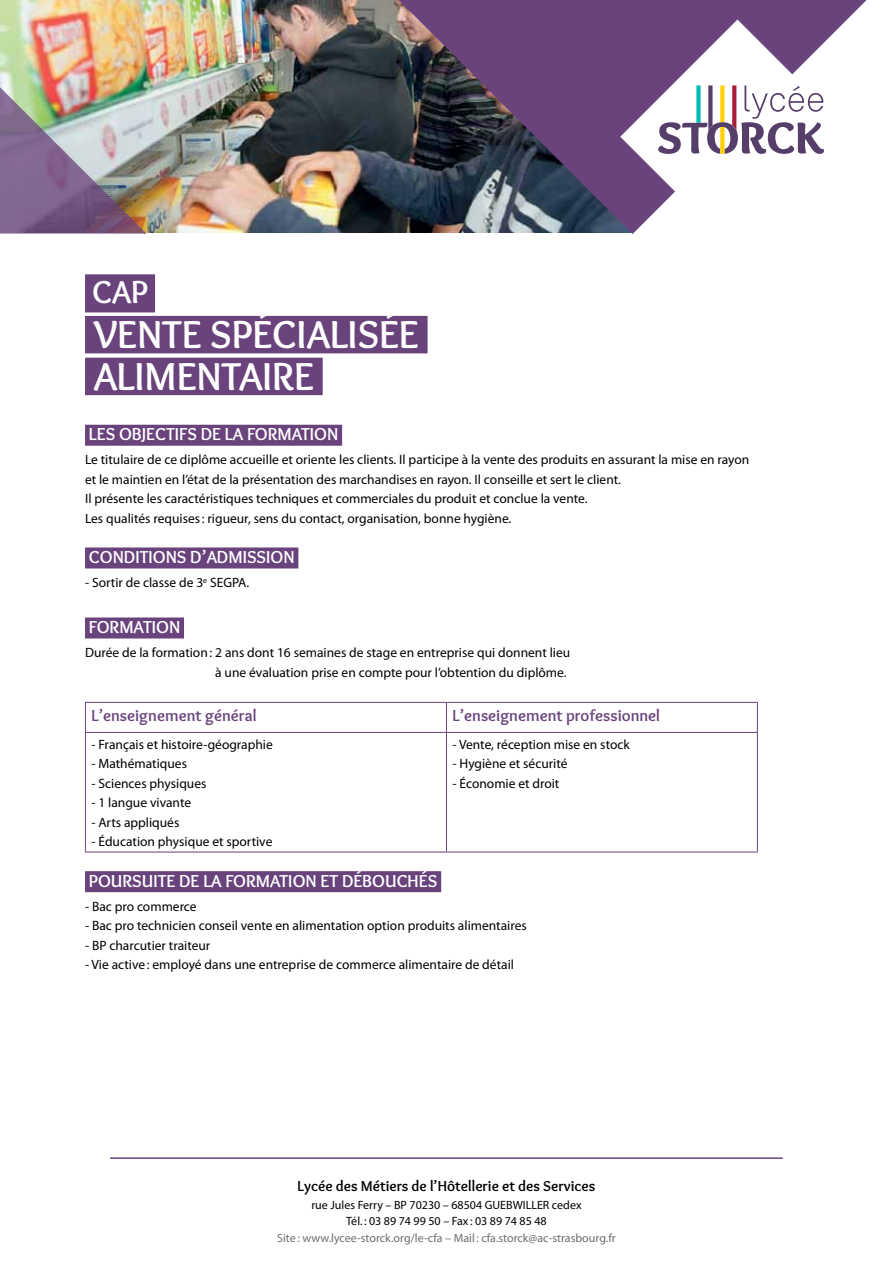
<style>
.page{position:relative;width:893px;height:1263px;background:#fff}
.page>*{position:absolute;margin:0;border:0;box-sizing:border-box;transform-origin:0 0}
.t1{font:700 40.5px/41.7px "Overlock";color:#fff}
.t2{font:700 33px "Overlock";color:#fff}
.t3{font:700 18px "Overlock";color:#fff}
.t4{font:700 16.5px "Overlock";color:#6a437d}
.t5{font:700 15px "Overlock";color:#000}
.t6{font:13.5px/19.5px "Myriad Pro";color:#000}
.t7{font:12px/16.5px "Myriad Pro";color:#000;text-align:center}
.t8{font:12px "Myriad Pro";color:#6d6e71}
</style>
<div class="page">
<hr style="left:110px;top:1157px;width:673px;height:2px;background:#6a437d">
<img style="left:0;top:0;width:383px;height:233px">
<svg style="left:383px;top:0;width:484px;height:233px;background:#5c4e6e"></svg>
<svg style="left:620px;top:20px;width:231px;height:214px"></svg>
<svg style="left:658px;top:85px;width:166px;height:70px"></svg>
<img style="left:0;top:73px;width:148px;height:161px">
<div style="left:85px;top:425px;width:257px;height:21px;background:#6a437d"></div>
<div style="left:85px;top:547px;width:213px;height:21px;background:#6a437d"></div>
<div style="left:85px;top:617px;width:99px;height:21px;background:#6a437d"></div>
<div style="left:85px;top:871px;width:356px;height:21px;background:#6a437d"></div>
<hr style="left:85px;top:852px;width:361px;height:1px;background:#6a437d">
<hr style="left:85px;top:702px;width:361px;height:1px;background:#6a437d">
<svg style="left:85px;top:703px;width:1px;height:29px"></svg>
<hr style="left:446px;top:702px;width:279px;height:1px;background:#6a437d">
<svg style="left:446px;top:703px;width:1px;height:29px"></svg>
<hr style="left:725px;top:702px;width:33px;height:1px;background:#6a437d">
<svg style="left:757px;top:703px;width:1px;height:29px"></svg>
<hr style="left:85px;top:732px;width:361px;height:1px;background:#6a437d">
<hr style="left:85px;top:733px;width:1px;height:119px;background:#6a437d">
<hr style="left:446px;top:732px;width:279px;height:1px;background:#6a437d">
<hr style="left:446px;top:733px;width:1px;height:119px;background:#6a437d">
<hr style="left:725px;top:732px;width:33px;height:1px;background:#6a437d">
<hr style="left:757px;top:733px;width:1px;height:119px;background:#6a437d">
<hr style="left:446px;top:852px;width:279px;height:1px;background:#6a437d">
<hr style="left:725px;top:852px;width:33px;height:1px;background:#6a437d">
<div style="left:85px;top:274px;width:70px;height:38px;background:#6a437d"></div>
<div style="left:85px;top:316px;width:343px;height:37px;background:#6a437d"></div>
<div style="left:85px;top:358px;width:238px;height:37px;background:#6a437d"></div>
<h2 class="t2" style="left:92px;top:273px;width:57px">CAP</h2>
<h1 class="t1" style="left:94px;top:314px;width:327px">VENTE SPÉCIALISÉE<br>ALIMENTAIRE</h1>
<h3 class="t3" style="left:89px;top:424px;width:251px">LES OBJECTIFS DE LA FORMATION</h3>
<p class="t6" style="left:85px;top:450px;width:666px">Le titulaire de ce diplôme accueille et oriente les clients. Il participe à la vente des produits en assurant la mise en rayon et le maintien en l’état de la présentation des marchandises en rayon. Il conseille et sert le client.<br>Il présente les caractéristiques techniques et commerciales du produit et conclue la vente.<br>Les qualités requises: rigueur, sens du contact, organisation, bonne hygiène.</p>
<h3 class="t3" style="left:89px;top:547px;width:207px">CONDITIONS D’ADMISSION</h3>
<p class="t6" style="left:85px;top:572px;width:166px">- Sortir de classe de 3<sup>e</sup> SEGPA.</p>
<h3 class="t3" style="left:89px;top:617px;width:93px">FORMATION</h3>
<p class="t6" style="left:85px;top:642px;width:487px;text-align:right">Durée de la formation: 2 ans dont 16 semaines de stage en entreprise qui donnent lieu à une évaluation prise en compte pour l’obtention du diplôme.</p>
<p class="t4" style="left:91px;top:706px;width:167px">L’enseignement général</p>
<p class="t4" style="left:452px;top:706px;width:209px">L’enseignement professionnel</p>
<p class="t6" style="left:91px;top:734px;width:183px">- Français et histoire-géographie</p>
<p class="t6" style="left:91px;top:753px;width:97px">- Mathématiques</p>
<p class="t6" style="left:91px;top:773px;width:117px">- Sciences physiques</p>
<p class="t6" style="left:91px;top:792px;width:101px">- 1 langue vivante</p>
<p class="t6" style="left:91px;top:812px;width:90px">- Arts appliqués</p>
<p class="t6" style="left:91px;top:831px;width:183px">- Éducation physique et sportive</p>
<p class="t6" style="left:452px;top:734px;width:179px">- Vente, réception mise en stock</p>
<p class="t6" style="left:452px;top:753px;width:117px">- Hygiène et sécurité</p>
<p class="t6" style="left:452px;top:773px;width:108px">- Économie et droit</p>
<h3 class="t3" style="left:89px;top:870px;width:350px">POURSUITE DE LA FORMATION ET DÉBOUCHÉS</h3>
<p class="t6" style="left:85px;top:896px;width:113px">- Bac pro commerce</p>
<p class="t6" style="left:85px;top:916px;width:443px">- Bac pro technicien conseil vente en alimentation option produits alimentaires</p>
<p class="t6" style="left:85px;top:935px;width:127px">- BP charcutier traiteur</p>
<p class="t6" style="left:85px;top:955px;width:430px">- Vie active: employé dans une entreprise de commerce alimentaire de détail</p>
<p class="t5" style="left:298px;top:1177px;width:299px">Lycée des Métiers de l’Hôtellerie et des Services</p>
<p class="t7" style="left:311px;top:1196px;width:272px">rue Jules Ferry – BP 70230 – 68504 GUEBWILLER cedex<br>Tél. : 03 89 74 99 50 – Fax : 03 89 74 85 48</p>
<p class="t8" style="left:277px;top:1230px;width:340px">Site: www.lycee-storck.org/le-cfa – Mail : cfa.storck@ac-strasbourg.fr</p>
</div>
